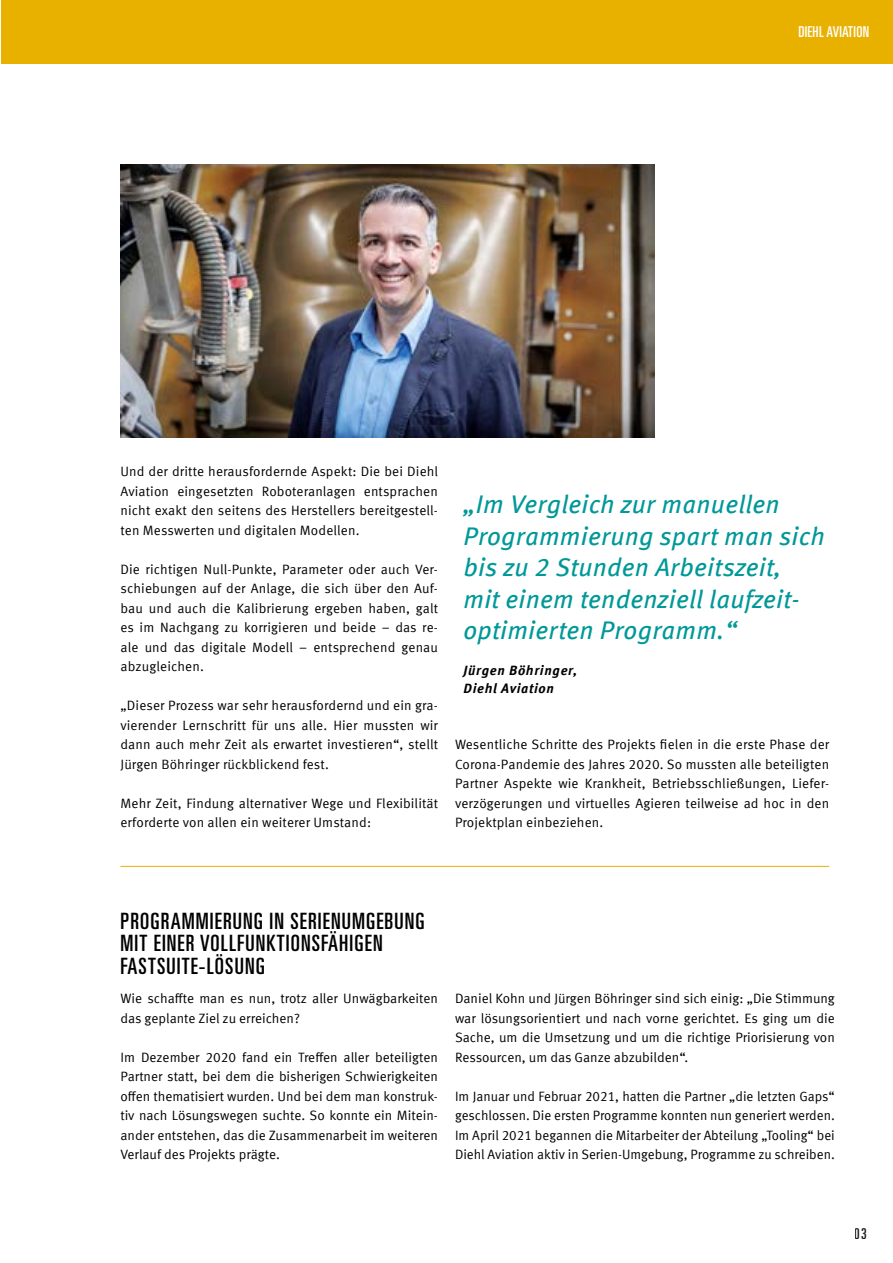
<style>
.page{position:relative;width:893px;height:1263px;background:#fff}
.page>*{position:absolute;margin:0;border:0;box-sizing:border-box;transform-origin:0 0}
.t1{font:italic 25.5px/31.5px "Meta Offc Pro";letter-spacing:.01em;color:#009898}
.t2{font:22.5px/22.5px "Univers LT Pro Ult Cond";letter-spacing:.05em;color:#000}
.t3{font:15px "Univers LT Pro Ult Cond";letter-spacing:.02em;color:#fff}
.t4{font:15px "Univers LT Pro Ult Cond";color:#000}
.t5{font:13.5px/19.5px "Meta Offc Pro Norm";color:#000;text-align:justify}
.t6{font:italic 700 13.5px/18px "Meta Offc Pro";letter-spacing:.05em;color:#000}
</style>
<div class="page">
<img style="left:120px;top:164px;width:535px;height:273px">
<hr style="left:120px;top:866px;width:709px;height:1px;background:#e8b100">
<div style="left:1px;top:0;width:892px;height:64px;background:#e8b100"></div>
<p class="t3" style="left:798px;top:21px;width:72px">DIEHL AVIATION</p>
<p class="t5" style="left:120px;top:461px;width:319px">Und der dritte herausfordernde Aspekt: Die bei Diehl Aviation eingesetzten Roboteranlagen entsprachen nicht exakt den seitens des Herstellers bereitgestell&shy;ten Messwerten und digitalen Modellen.</p>
<p class="t5" style="left:120px;top:559px;width:319px">Die richtigen Null-Punkte, Parameter oder auch Ver&shy;schiebungen auf der Anlage, die sich über den Auf&shy;bau und auch die Kalibrierung ergeben haben, galt es im Nachgang zu korrigieren und beide – das re&shy;ale und das digitale Modell – entsprechend genau abzugleichen.</p>
<p class="t5" style="left:120px;top:695px;width:319px">„Dieser Prozess war sehr herausfordernd und ein gra&shy;vierender Lernschritt für uns alle. Hier mussten wir dann auch mehr Zeit als erwartet investieren“, stellt Jürgen Böhringer rückblickend fest.</p>
<p class="t5" style="left:120px;top:793px;width:319px">Mehr Zeit, Findung alternativer Wege und Flexibilität erforderte von allen ein weiterer Umstand:</p>
<h1 class="t1" style="left:463px;top:487px;width:363px">„Im Vergleich zur manuellen<br>Programmierung spart man sich bis zu 2 Stunden Arbeitszeit,<br>mit einem tendenziell laufzeit&shy;optimierten Programm.“</h1>
<p class="t6" style="left:463px;top:661px;width:115px">Jürgen Böhringer,<br>Diehl Aviation</p>
<p class="t5" style="left:455px;top:734px;width:376px">Wesentliche Schritte des Projekts fielen in die erste Phase der Corona-Pandemie des Jahres 2020. So mussten alle beteiligten Partner Aspekte wie Krankheit, Betriebsschließungen, Liefer&shy;verzögerungen und virtuelles Agieren teilweise ad hoc in den Projektplan einbeziehen.</p>
<h2 class="t2" style="left:120px;top:908px;width:306px">PROGRAMMIERUNG IN SERIENUMGEBUNG<br>MIT EINER VOLLFUNKTIONSFÄHIGEN<br>FASTSUITE-LÖSUNG</h2>
<p class="t5" style="left:120px;top:988px;width:319px">Wie schaffte man es nun, trotz aller Unwägbarkeiten das geplante Ziel zu erreichen?</p>
<p class="t5" style="left:120px;top:1046px;width:319px">Im Dezember 2020 fand ein Treffen aller beteiligten Partner statt, bei dem die bisherigen Schwierigkeiten offen thematisiert wurden. Und bei dem man konstruk&shy;tiv nach Lösungswegen suchte. So konnte ein Mitein&shy;ander entstehen, das die Zusammenarbeit im weiteren Verlauf des Projekts prägte.</p>
<p class="t5" style="left:455px;top:988px;width:381px">Daniel Kohn und Jürgen Böhringer sind sich einig: „Die Stimmung war lösungsorientiert und nach vorne gerichtet. Es ging um die Sache, um die Umsetzung und um die richtige Priorisierung von Ressourcen, um das Ganze abzubilden“.</p>
<p class="t5" style="left:455px;top:1085px;width:381px">Im Januar und Februar 2021, hatten die Partner „die letzten Gaps“ geschlossen. Die ersten Programme konnten nun generiert werden.<br>Im April 2021 begannen die Mitarbeiter der Abteilung „Tooling“ bei Diehl Aviation aktiv in Serien-Umgebung, Programme zu schreiben.</p>
<p class="t4" style="left:855px;top:1223px;width:14px">03</p>
</div>
